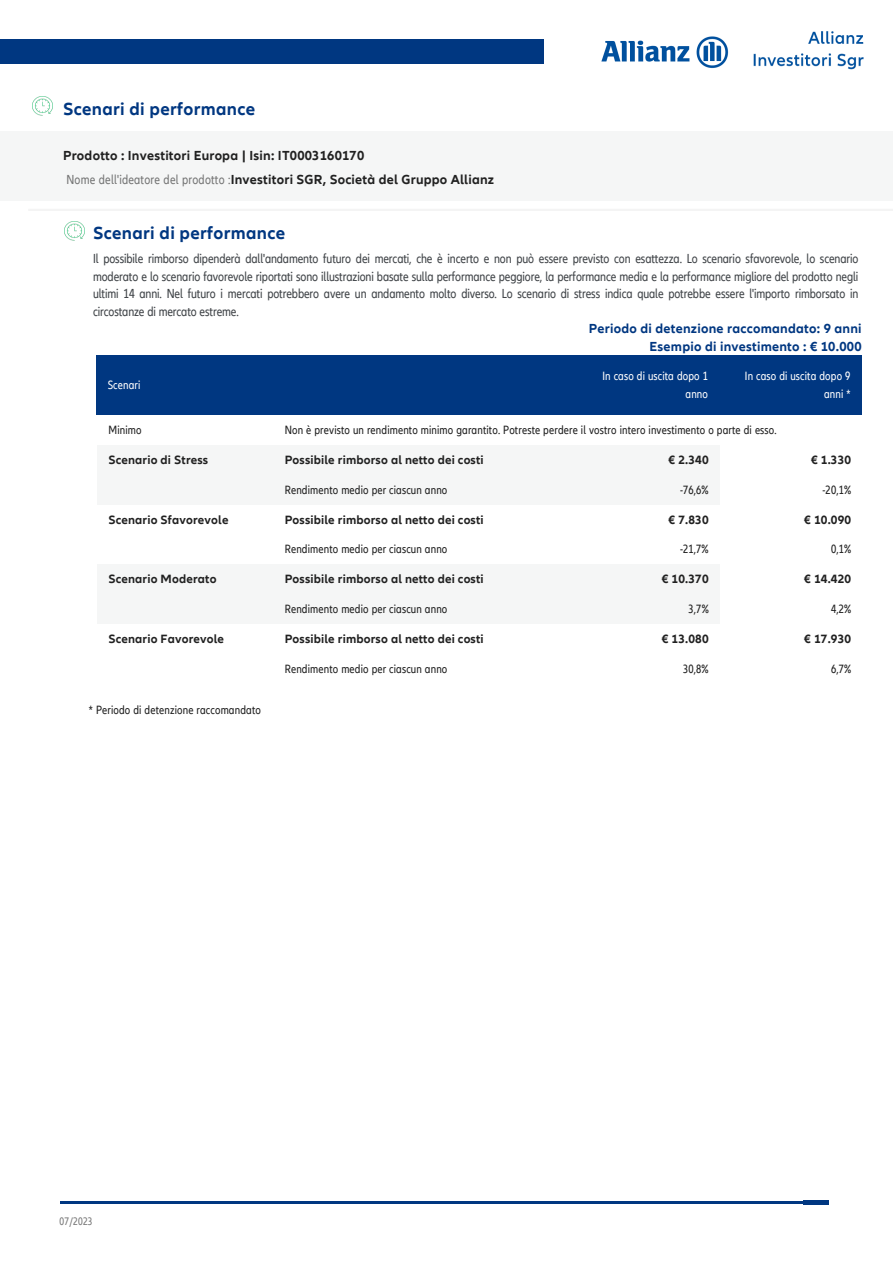
<style>
.page{position:relative;width:893px;height:1263px;background:#fff}
.page>*{position:absolute;margin:0;border:0;box-sizing:border-box;transform-origin:0 0}
.t1{font:700 18px "Allianz Neo";letter-spacing:.02em;color:#003781}
.t2{font:condensed 13.5px/17.5px "Allianz Neo";letter-spacing:-.005em;color:#414549;text-align:justify}
.t3{font:700 13.5px/23.7px "Allianz Neo";letter-spacing:.015em;color:#212121}
.t4{font:700 13.5px/17.5px "Allianz Neo";letter-spacing:.02em;color:#003781;text-align:right}
.t5{font:condensed 12.3px "Allianz Neo";letter-spacing:.015em;color:#212121}
.t6{font:700 12.3px "Allianz Neo";letter-spacing:.015em;color:#212121}
.t7{font:condensed 12.3px/18.6px "Allianz Neo";letter-spacing:.015em;color:#fff;text-align:right}
.t8{font:condensed 11.25px "Allianz Neo";letter-spacing:.015em;color:rgb(33 33 33/.6)}
.s1{font-weight:400;font-stretch:condensed;color:rgb(33 33 33/.6)}
</style>
<div class="page">
<img style="left:601px;top:36px;width:128px;height:32px">
<img style="left:753px;top:31px;width:111px;height:39px">
<hr style="left:60px;top:1202px;width:742px;height:2px;background:#003781">
<div style="left:802px;top:1200px;width:26px;height:5px;background:#003781"></div>
<div style="left:0;top:39px;width:543px;height:25px;background:#003781"></div>
<img style="left:32px;top:97px;width:20px;height:19px">
<div style="left:0;top:131px;width:892px;height:70px;background:#f5f6f6"></div>
<hr style="left:29px;top:209px;width:863px;height:2px;background:#f4f4f4">
<img style="left:64px;top:221px;width:21px;height:20px">
<div style="left:96px;top:355px;width:177px;height:60px;background:#003781"></div>
<div style="left:273px;top:355px;width:304px;height:60px;background:#003781"></div>
<div style="left:577px;top:355px;width:142px;height:60px;background:#003781"></div>
<div style="left:719px;top:355px;width:142px;height:60px;background:#003781"></div>
<div style="left:97px;top:445px;width:176px;height:30px;background:#f5f6f6"></div>
<div style="left:273px;top:445px;width:304px;height:30px;background:#f5f6f6"></div>
<div style="left:577px;top:445px;width:143px;height:30px;background:#f5f6f6"></div>
<div style="left:97px;top:475px;width:176px;height:30px;background:#f5f6f6"></div>
<div style="left:273px;top:475px;width:304px;height:30px;background:#f5f6f6"></div>
<div style="left:577px;top:475px;width:143px;height:30px;background:#f5f6f6"></div>
<div style="left:97px;top:564px;width:176px;height:30px;background:#f5f6f6"></div>
<div style="left:273px;top:564px;width:304px;height:30px;background:#f5f6f6"></div>
<div style="left:577px;top:564px;width:143px;height:30px;background:#f5f6f6"></div>
<div style="left:97px;top:594px;width:176px;height:30px;background:#f5f6f6"></div>
<div style="left:273px;top:594px;width:304px;height:30px;background:#f5f6f6"></div>
<div style="left:577px;top:594px;width:143px;height:30px;background:#f5f6f6"></div>
<h1 class="t1" style="left:63px;top:98px;width:194px">Scenari di performance</h1>
<p class="t3" style="left:63px;top:145px;width:432px">Prodotto : Investitori Europa | Isin: IT0003160170<br><span class="s1">Nome dell'ideatore del prodotto :</span>Investitori SGR, Società del Gruppo Allianz</p>
<h1 class="t1" style="left:93px;top:226px;width:194px">Scenari di performance</h1>
<p class="t2" style="left:93px;top:251px;width:767px">Il possibile rimborso dipenderà dall'andamento futuro dei mercati, che è incerto e non può essere previsto con esattezza. Lo scenario sfavorevole, lo scenario moderato e lo scenario favorevole riportati sono illustrazioni basate sulla performance peggiore, la performance media e la performance migliore del prodotto negli ultimi 14 anni. Nel futuro i mercati potrebbero avere un andamento molto diverso. Lo scenario di stress indica quale potrebbe essere l'importo rimborsato in circostanze di mercato estreme.</p>
<p class="t4" style="left:589px;top:321px;width:274px">Periodo di detenzione raccomandato: 9 anni<br>Esempio di investimento : € 10.000</p>
<p class="t7" style="left:108px;top:377px;width:34px">Scenari</p>
<p class="t7" style="left:602px;top:367px;width:107px">In caso di uscita dopo 1 anno</p>
<p class="t7" style="left:744px;top:367px;width:107px">In caso di uscita dopo 9 anni *</p>
<p class="t5" style="left:108px;top:425px;width:35px">Minimo</p>
<p class="t5" style="left:285px;top:425px;width:493px">Non è previsto un rendimento minimo garantito. Potreste perdere il vostro intero investimento o parte di esso.</p>
<p class="t6" style="left:108px;top:455px;width:101px">Scenario di Stress</p>
<p class="t6" style="left:285px;top:455px;width:200px">Possibile rimborso al netto dei costi</p>
<p class="t6" style="left:668px;top:455px;width:42px">€ 2.340</p>
<p class="t6" style="left:811px;top:455px;width:42px">€ 1.330</p>
<p class="t5" style="left:285px;top:484px;width:164px">Rendimento medio per ciascun anno</p>
<p class="t5" style="left:680px;top:484px;width:30px">-76,6%</p>
<p class="t5" style="left:822px;top:484px;width:30px">-20,1%</p>
<p class="t6" style="left:108px;top:514px;width:122px">Scenario Sfavorevole</p>
<p class="t6" style="left:285px;top:514px;width:200px">Possibile rimborso al netto dei costi</p>
<p class="t6" style="left:668px;top:514px;width:42px">€ 7.830</p>
<p class="t6" style="left:804px;top:514px;width:48px">€ 10.090</p>
<p class="t5" style="left:285px;top:544px;width:164px">Rendimento medio per ciascun anno</p>
<p class="t5" style="left:680px;top:544px;width:30px">-21,7%</p>
<p class="t5" style="left:831px;top:544px;width:22px">0,1%</p>
<p class="t6" style="left:108px;top:574px;width:110px">Scenario Moderato</p>
<p class="t6" style="left:285px;top:574px;width:200px">Possibile rimborso al netto dei costi</p>
<p class="t6" style="left:661px;top:574px;width:48px">€ 10.370</p>
<p class="t6" style="left:804px;top:574px;width:48px">€ 14.420</p>
<p class="t5" style="left:285px;top:604px;width:164px">Rendimento medio per ciascun anno</p>
<p class="t5" style="left:688px;top:604px;width:22px">3,7%</p>
<p class="t5" style="left:831px;top:604px;width:22px">4,2%</p>
<p class="t6" style="left:108px;top:633px;width:117px">Scenario Favorevole</p>
<p class="t6" style="left:285px;top:633px;width:200px">Possibile rimborso al netto dei costi</p>
<p class="t6" style="left:661px;top:633px;width:48px">€ 13.080</p>
<p class="t6" style="left:804px;top:633px;width:48px">€ 17.930</p>
<p class="t5" style="left:285px;top:663px;width:164px">Rendimento medio per ciascun anno</p>
<p class="t5" style="left:683px;top:663px;width:27px">30,8%</p>
<p class="t5" style="left:831px;top:663px;width:22px">6,7%</p>
<p class="t5" style="left:89px;top:703px;width:173px">* Periodo di detenzione raccomandato</p>
<p class="t8" style="left:60px;top:1217px;width:35px">07/2023</p>
</div>
